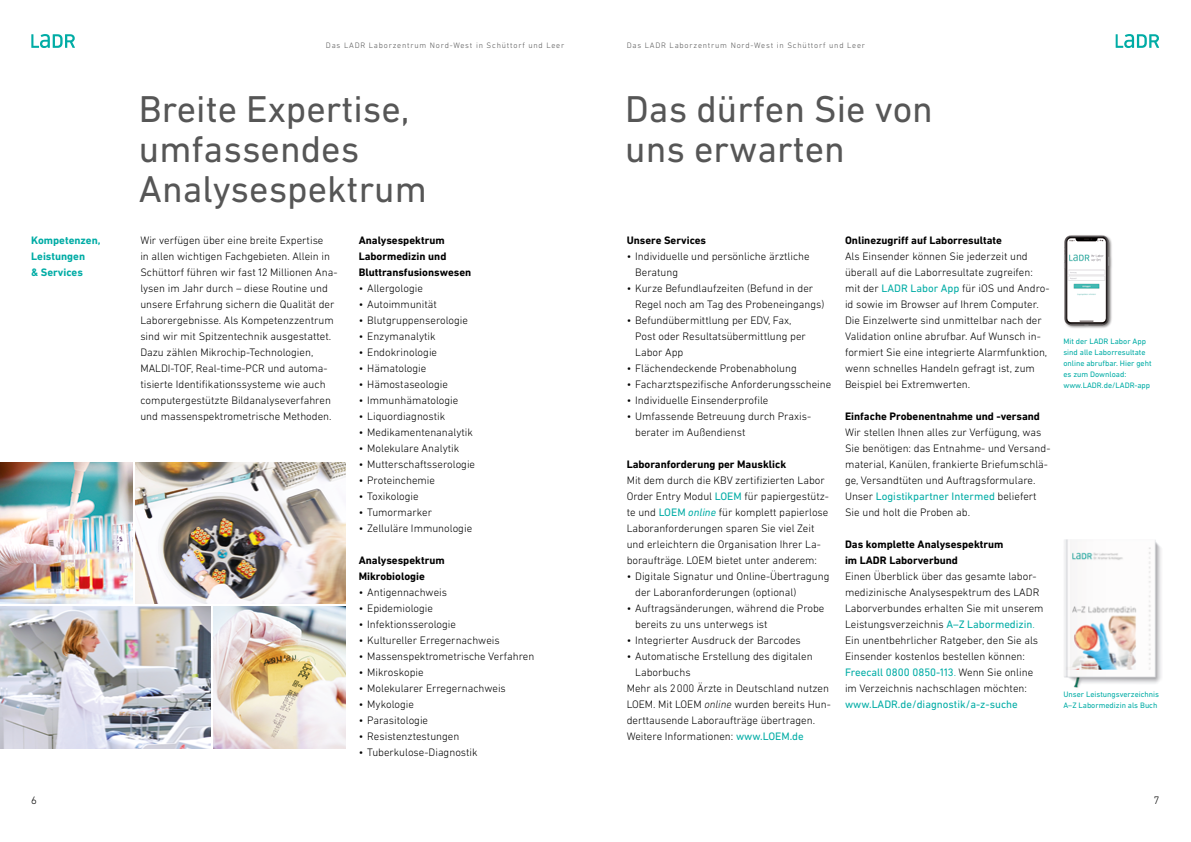
<style>
.page{position:relative;width:1191px;height:842px;background:#fff}
.page>*{position:absolute;margin:0;border:0;box-sizing:border-box;transform-origin:0 0}
.t1{font:38px/40px "DIN Next LT Pro";color:#565656}
.t2{font:300 11px/16px "DIN Next LT Pro";color:#000}
.t3{font:700 11px/16px "DIN Next LT Pro";color:#000}
.t4{font:11px "DIN Next LT Pro";color:#00aca5}
.t5{font:700 11px/16px "DIN Next LT Pro";color:#00aca5}
.t6{font:8px/11px "DIN Next LT Pro";color:#00aca5}
.t7{font:300 8px "DIN Next LT Pro";letter-spacing:.1em;color:#565656}
.s1{font-weight:400;color:#00aca5}
.s2{font-weight:400;font-style:italic;color:#00aca5}
.s3{font-style:italic}
.s4{color:#00aca5}
</style>
<div class="page">
<svg style="left:1115px;top:34px;width:44px;height:14px"></svg>
<svg style="left:31px;top:34px;width:44px;height:14px"></svg>
<img style="left:0;top:607px;width:210px;height:141px">
<img style="left:135px;top:462px;width:211px;height:142px">
<img style="left:0;top:462px;width:133px;height:142px">
<img style="left:213px;top:607px;width:133px;height:141px">
<img style="left:1064px;top:235px;width:48px;height:93px">
<img style="left:1064px;top:539px;width:98px;height:149px">
<p class="t7" style="left:326px;top:41px;width:240px">Das LADR Laborzentrum Nord-West in Schüttorf und Leer</p>
<h1 class="t1" style="left:139px;top:89px;width:289px">Breite Expertise, umfassendes<br>Analysespektrum</h1>
<p class="t5" style="left:31px;top:232px;width:71px">Kompetenzen,<br>Leistungen<br>&amp; Services</p>
<p class="t3" style="left:359px;top:232px;width:114px">Analysespektrum<br>Labormedizin und<br>Bluttransfusionswesen</p>
<p class="t2" style="left:359px;top:280px;width:66px">• Allergologie</p>
<p class="t2" style="left:359px;top:296px;width:80px">• Autoimmunität</p>
<p class="t2" style="left:359px;top:312px;width:111px">• Blutgruppenserologie</p>
<p class="t2" style="left:359px;top:328px;width:78px">• Enzymanalytik</p>
<p class="t2" style="left:359px;top:344px;width:80px">• Endokrinologie</p>
<p class="t2" style="left:359px;top:360px;width:69px">• Hämatologie</p>
<p class="t2" style="left:359px;top:376px;width:91px">• Hämostaseologie</p>
<p class="t2" style="left:359px;top:392px;width:101px">• Immunhämatologie</p>
<p class="t2" style="left:359px;top:408px;width:88px">• Liquordiagnostik</p>
<p class="t2" style="left:359px;top:424px;width:116px">• Medikamentenanalytik</p>
<p class="t2" style="left:359px;top:440px;width:102px">• Molekulare Analytik</p>
<p class="t2" style="left:359px;top:456px;width:118px">• Mutterschaftsserologie</p>
<p class="t2" style="left:359px;top:472px;width:78px">• Proteinchemie</p>
<p class="t2" style="left:359px;top:488px;width:62px">• Toxikologie</p>
<p class="t2" style="left:359px;top:504px;width:75px">• Tumormarker</p>
<p class="t2" style="left:359px;top:520px;width:115px">• Zelluläre Immunologie</p>
<p class="t3" style="left:359px;top:552px;width:87px">Analysespektrum<br>Mikrobiologie</p>
<p class="t2" style="left:359px;top:584px;width:90px">• Antigennachweis</p>
<p class="t2" style="left:359px;top:600px;width:76px">• Epidemiologie</p>
<p class="t2" style="left:359px;top:616px;width:99px">• Infektionsserologie</p>
<p class="t2" style="left:359px;top:632px;width:143px">• Kultureller Erregernachweis</p>
<p class="t2" style="left:359px;top:648px;width:177px">• Massenspektrometrische Verfahren</p>
<p class="t2" style="left:359px;top:664px;width:66px">• Mikroskopie</p>
<p class="t2" style="left:359px;top:680px;width:149px">• Molekularer Erregernachweis</p>
<p class="t2" style="left:359px;top:696px;width:57px">• Mykologie</p>
<p class="t2" style="left:359px;top:712px;width:71px">• Parasitologie</p>
<p class="t2" style="left:359px;top:728px;width:102px">• Resistenztestungen</p>
<p class="t2" style="left:359px;top:744px;width:121px">• Tuberkulose-Diagnostik</p>
<p class="t2" style="left:140px;top:232px;width:199px">Wir verfügen über eine breite Expertise<br>in allen wichtigen Fachgebieten. Allein in Schüttorf führen wir fast 12 Millionen Ana&shy;lysen im Jahr durch – diese Routine und unsere Erfahrung sichern die Qualität der Laborergebnisse. Als Kompetenzzentrum sind wir mit Spitzentechnik ausgestattet.<br>Dazu zählen Mikrochip-Technologien, MALDI-TOF, Real-time-PCR und automa&shy;tisierte Identifikationssysteme wie auch computergestützte Bildanalyseverfahren und massenspektrometrische Methoden.</p>
<p class="t7" style="left:626px;top:41px;width:240px">Das LADR Laborzentrum Nord-West in Schüttorf und Leer</p>
<h1 class="t1" style="left:625px;top:89px;width:309px">Das dürfen Sie von uns erwarten</h1>
<p class="t3" style="left:626px;top:232px;width:81px">Unsere Services</p>
<p class="t2" style="left:635px;top:248px;width:176px;text-indent:-9px">• Individuelle und persönliche ärztliche<br>Beratung</p>
<p class="t2" style="left:635px;top:280px;width:191px;text-indent:-9px">• Kurze Befundlaufzeiten (Befund in der<br>Regel noch am Tag des Probeneingangs)</p>
<p class="t2" style="left:635px;top:312px;width:172px;text-indent:-9px">• Befundübermittlung per EDV, Fax,<br>Post oder Resultatsübermittlung per<br>Labor App</p>
<p class="t2" style="left:626px;top:360px;width:172px">• Flächendeckende Probenabholung</p>
<p class="t2" style="left:626px;top:376px;width:206px">• Facharztspezifische Anforderungsscheine</p>
<p class="t2" style="left:626px;top:392px;width:143px">• Individuelle Einsenderprofile</p>
<p class="t2" style="left:635px;top:408px;width:177px;text-indent:-9px">• Umfassende Betreuung durch Praxis&shy;berater im Außendienst</p>
<p class="t3" style="left:626px;top:456px;width:161px">Laboranforderung per Mausklick</p>
<p class="t2" style="left:626px;top:472px;width:204px">Mit dem durch die KBV zertifizierten Labor Order Entry Modul <span class="s1">LOEM</span> für papiergestütz&shy;te und <span class="s1">LOEM</span> <span class="s2">online</span> für komplett papierlose Laboranforderungen sparen Sie viel Zeit und erleichtern die Organisation Ihrer La&shy;boraufträge. LOEM bietet unter anderem:</p>
<p class="t2" style="left:635px;top:568px;width:196px;text-indent:-9px">• Digitale Signatur und Online-Übertragung der Laboranforderungen (optional)</p>
<p class="t2" style="left:635px;top:600px;width:191px;text-indent:-9px">• Auftragsänderungen, während die Probe bereits zu uns unterwegs ist</p>
<p class="t2" style="left:626px;top:632px;width:176px">• Integrierter Ausdruck der Barcodes</p>
<p class="t2" style="left:626px;top:648px;width:187px">• Automatische Erstellung des digitalen</p>
<p class="t2" style="left:635px;top:664px;width:57px">Laborbuchs</p>
<p class="t2" style="left:626px;top:680px;width:204px">Mehr als 2000 Ärzte in Deutschland nutzen</p>
<p class="t2" style="left:626px;top:696px;width:206px">LOEM. Mit LOEM <span class="s3">online</span> wurden bereits Hun-</p>
<p class="t2" style="left:626px;top:712px;width:190px">derttausende Laboraufträge übertragen.</p>
<p class="t2" style="left:626px;top:728px;width:179px">Weitere Informationen: <span class="s1">www.LOEM.de</span></p>
<p class="t3" style="left:845px;top:232px;width:158px">Onlinezugriff auf Laborresultate</p>
<p class="t2" style="left:845px;top:248px;width:206px">Als Einsender können Sie jederzeit und überall auf die Laborresultate zugreifen: mit der <span class="s1">LADR Labor App</span> für iOS und Andro&shy;id sowie im Browser auf Ihrem Computer.<br>Die Einzelwerte sind unmittelbar nach der Validation online abrufbar. Auf Wunsch in&shy;formiert Sie eine integrierte Alarmfunktion, wenn schnelles Handeln gefragt ist, zum Beispiel bei Extremwerten.</p>
<p class="t3" style="left:845px;top:408px;width:196px">Einfache Probenentnahme und -versand</p>
<p class="t2" style="left:845px;top:424px;width:207px">Wir stellen Ihnen alles zur Verfügung, was Sie benötigen: das Entnahme- und Versand&shy;material, Kanülen, frankierte Briefumschlä&shy;ge, Versandtüten und Auftragsformulare.<br>Unser <span class="s1">Logistikpartner Intermed</span> beliefert Sie und holt die Proben ab.</p>
<p class="t3" style="left:845px;top:536px;width:160px">Das komplette Analysespektrum im LADR Laborverbund</p>
<p class="t2" style="left:845px;top:568px;width:200px">Einen Überblick über das gesamte labor&shy;medizinische Analysespektrum des LADR Laborverbundes erhalten Sie mit unserem Leistungsverzeichnis <span class="s1">A–Z Labormedizin</span><span class="s4">.<br></span>Ein unentbehrlicher Ratgeber, den Sie als Einsender kostenlos bestellen können:<br><span class="s1">Freecall 0800 0850-113</span><span class="s4">.</span> Wenn Sie online im Verzeichnis nachschlagen möchten:</p>
<p class="t4" style="left:845px;top:698px;width:174px">www.LADR.de/diagnostik/a-z-suche</p>
<p class="t6" style="left:1063px;top:336px;width:90px">Mit der LADR Labor App sind alle Laborresultate online abrufbar. Hier geht es zum Download: www.LADR.de/LADR-app</p>
<p class="t6" style="left:1063px;top:689px;width:97px">Unser Leistungsverzeichnis<br>A–Z Labormedizin als Buch</p>
<p class="t2" style="left:31px;top:792px;width:7px">6</p>
<p class="t2" style="left:1153px;top:792px;width:7px">7</p>
</div>
